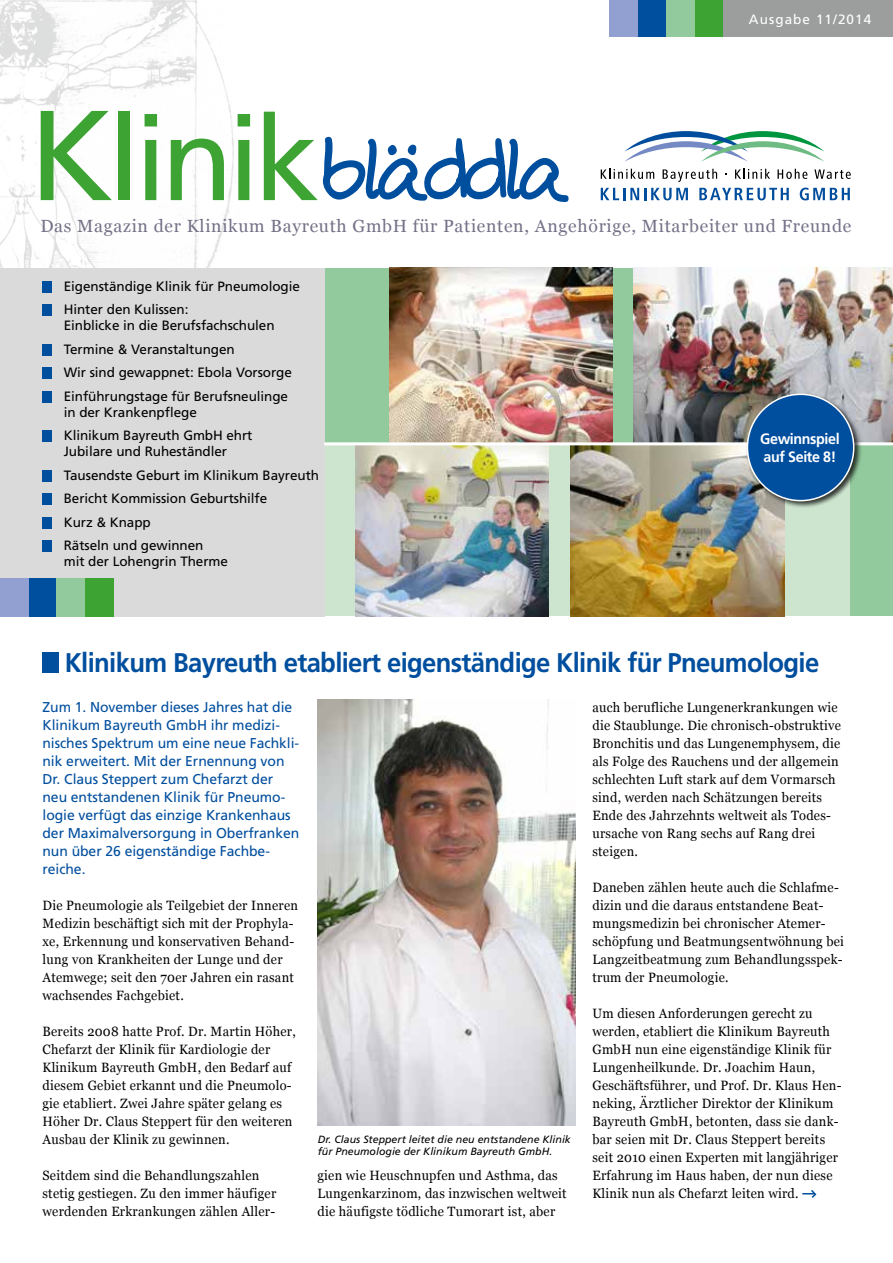
<style>
.page{position:relative;width:893px;height:1263px;background:#fff}
.page>*{position:absolute;margin:0;border:0;box-sizing:border-box;transform-origin:0 0}
.t1{font:117.9px "Frutiger";letter-spacing:-.05em;color:#3da434}
.t2{font:700 27px "Frutiger";letter-spacing:-.025em;color:#004e9e;scale:.95 1}
.t3{font:17.55px "Georgia";letter-spacing:.04em;color:#747187}
.t4{font:700 15px/18px "Frutiger";letter-spacing:-.025em;color:#fff;scale:.95 1}
.t5{font:14.25px/18px "Frutiger";letter-spacing:-.005em;color:#004e9e}
.t6{font:13.5px/18px "Georgia";letter-spacing:.02em;color:#000;scale:.95 1}
.t7{font:13.5px/23.4px "Frutiger";letter-spacing:-.005em;color:#000}
.t8{font:13.5px "Frutiger";letter-spacing:.08em;color:#fff}
.t9{font:italic 10.5px/12.6px "Frutiger";color:#000}
.s1{font-size:127.8px}
</style>
<div class="page">
<div style="left:723px;top:0;width:170px;height:36px;background:#9c9d9d"></div>
<div style="left:694px;top:0;width:29px;height:36px;background:#3da434"></div>
<div style="left:638px;top:0;width:28px;height:36px;background:#004e9e"></div>
<div style="left:666px;top:0;width:28px;height:36px;background:#92c99d"></div>
<div style="left:609px;top:0;width:29px;height:36px;background:#92a0d1"></div>
<img style="left:0;top:0;width:234px;height:268px">
<svg style="left:601px;top:188px;width:87px;height:12px"></svg>
<svg style="left:699px;top:188px;width:90px;height:12px"></svg>
<svg style="left:800px;top:188px;width:50px;height:12px"></svg>
<svg style="left:601px;top:131px;width:250px;height:51px"></svg>
<svg style="left:323px;top:137px;width:246px;height:65px"></svg>
<div style="left:324px;top:268px;width:569px;height:348px;background:#cde5cf"></div>
<div style="left:324px;top:268px;width:513px;height:176px;background:#92c99d"></div>
<div style="left:0;top:268px;width:324px;height:348px;background:#dadada"></div>
<div style="left:43px;top:281px;width:9px;height:11px;background:#004e9e"></div>
<div style="left:43px;top:304px;width:9px;height:12px;background:#004e9e"></div>
<div style="left:43px;top:344px;width:9px;height:11px;background:#004e9e"></div>
<div style="left:43px;top:367px;width:9px;height:12px;background:#004e9e"></div>
<div style="left:43px;top:391px;width:9px;height:11px;background:#004e9e"></div>
<div style="left:43px;top:430px;width:9px;height:12px;background:#004e9e"></div>
<div style="left:43px;top:470px;width:9px;height:11px;background:#004e9e"></div>
<div style="left:43px;top:494px;width:9px;height:11px;background:#004e9e"></div>
<div style="left:43px;top:517px;width:9px;height:11px;background:#004e9e"></div>
<div style="left:43px;top:540px;width:9px;height:12px;background:#004e9e"></div>
<img style="left:390px;top:268px;width:222px;height:174px">
<img style="left:633px;top:268px;width:260px;height:174px">
<img style="left:356px;top:445px;width:192px;height:171px">
<div style="left:850px;top:444px;width:43px;height:172px;background:#92c99d"></div>
<img style="left:570px;top:445px;width:214px;height:171px">
<svg style="left:802px;top:1190px;width:15px;height:8px"></svg>
<div style="left:43px;top:652px;width:16px;height:20px;background:#004e9e"></div>
<div style="left:85px;top:578px;width:29px;height:38px;background:#3da434"></div>
<div style="left:28px;top:578px;width:29px;height:38px;background:#004e9e"></div>
<div style="left:57px;top:578px;width:28px;height:38px;background:#92c99d"></div>
<div style="left:0;top:578px;width:28px;height:38px;background:#92a0d1"></div>
<img style="left:317px;top:699px;width:258px;height:427px">
<hr style="left:324px;top:442px;width:569px;height:3px;background:#fff">
<div style="left:745px;top:392px;width:117px;height:117px;background:#000;opacity:.75"></div>
<div style="left:747px;top:394px;width:107px;height:107px;background:#004e9e;border-radius:50%"></div>
<div style="left:747px;top:394px;width:107px;height:107px;border:2px solid #fff;border-radius:50%"></div>
<p class="t8" style="left:749px;top:12px;width:124px">Ausgabe 11/2014</p>
<h1 class="t1" style="left:29px;top:90px;width:293px"><span class="s1">K</span>linik</h1>
<p class="t3" style="left:40px;top:215px;width:812px">Das Magazin der Klinikum Bayreuth GmbH für Patienten, Angehörige, Mitarbeiter und Freunde</p>
<p class="t7" style="left:64px;top:274px;width:238px">Eigenständige Klinik für Pneumologie<br>Hinter den Kulissen:</p>
<p class="t7" style="left:64px;top:314px;width:230px">Einblicke in die Berufsfachschulen Termine &amp; Veranstaltungen<br>Wir sind gewappnet: Ebola Vorsorge Einführungstage für Berufsneulinge</p>
<p class="t7" style="left:64px;top:400px;width:190px">in der Krankenpflege<br>Klinikum Bayreuth GmbH ehrt</p>
<p class="t7" style="left:64px;top:440px;width:257px">Jubilare und Ruheständler<br>Tausendste Geburt im Klinikum Bayreuth<br>Bericht Kommission Geburtshilfe<br>Kurz &amp; Knapp<br>Rätseln und gewinnen</p>
<p class="t7" style="left:64px;top:550px;width:166px">mit der Lohengrin Therme</p>
<p class="t4" style="left:760px;top:430px;width:85px">Gewinnspiel auf Seite 8!</p>
<h2 class="t2" style="left:65px;top:647px;width:796px">Klinikum Bayreuth etabliert eigenständige Klinik für Pneumologie</h2>
<p class="t5" style="left:43px;top:698px;width:258px">Zum 1. November dieses Jahres hat die Klinikum Bayreuth GmbH ihr medizi&shy;nisches Spektrum um eine neue Fachkli&shy;nik erweitert. Mit der Ernennung von Dr. Claus Steppert zum Chefarzt der neu entstandenen Klinik für Pneumo&shy;logie verfügt das einzige Krankenhaus der Maximalversorgung in Oberfranken nun über 26 eigenständige Fachbe&shy;reiche.</p>
<p class="t6" style="left:43px;top:896px;width:270px">Die Pneumologie als Teilgebiet der Inneren Medizin beschäftigt sich mit der Prophyla&shy;xe, Erkennung und konservativen Behand&shy;lung von Krankheiten der Lunge und der Atemwege; seit den 70er Jahren ein rasant wachsendes Fachgebiet.</p>
<p class="t6" style="left:43px;top:1022px;width:268px">Bereits 2008 hatte Prof. Dr. Martin Höher, Chefarzt der Klinik für Kardiologie der Klinikum Bayreuth GmbH, den Bedarf auf diesem Gebiet erkannt und die Pneumolo&shy;gie etabliert. Zwei Jahre später gelang es Höher Dr. Claus Steppert für den weiteren Ausbau der Klinik zu gewinnen.</p>
<p class="t6" style="left:43px;top:1166px;width:248px">Seitdem sind die Behandlungszahlen stetig gestiegen. Zu den immer häufiger werdenden Erkrankungen zählen Aller-</p>
<p class="t6" style="left:317px;top:1166px;width:264px">gien wie Heuschnupfen und Asthma, das<br>Lungenkarzinom, das inzwischen weltweit die häufigste tödliche Tumorart ist, aber</p>
<p class="t9" style="left:318px;top:1133px;width:255px">Dr. Claus Steppert leitet die neu entstandene Klinik für Pneumologie der Klinikum Bayreuth GmbH.</p>
<p class="t6" style="left:592px;top:698px;width:263px">auch berufliche Lungenerkrankungen wie die Staublunge. Die chronisch-obstruktive Bronchitis und das Lungenemphysem, die als Folge des Rauchens und der allgemein schlechten Luft stark auf dem Vormarsch sind, werden nach Schätzungen bereits Ende des Jahrzehnts weltweit als Todes&shy;ursache von Rang sechs auf Rang drei steigen.</p>
<p class="t6" style="left:592px;top:878px;width:266px">Daneben zählen heute auch die Schlafme&shy;dizin und die daraus entstandene Beat&shy;mungsmedizin bei chronischer Atemer&shy;schöpfung und Beatmungsentwöhnung bei Langzeitbeatmung zum Behandlungsspek&shy;trum der Pneumologie.</p>
<p class="t6" style="left:592px;top:1004px;width:264px">Um diesen Anforderungen gerecht zu werden, etabliert die Klinikum Bayreuth GmbH nun eine eigenständige Klinik für Lungenheilkunde. Dr. Joachim Haun, Geschäftsführer, und Prof. Dr. Klaus Hen&shy;neking, Ärztlicher Direktor der Klinikum Bayreuth GmbH, betonten, dass sie dank&shy;bar seien mit Dr. Claus Steppert bereits seit 2010 einen Experten mit langjähriger Erfahrung im Haus haben, der nun diese Klinik nun als Chefarzt leiten wird.</p>
</div>
